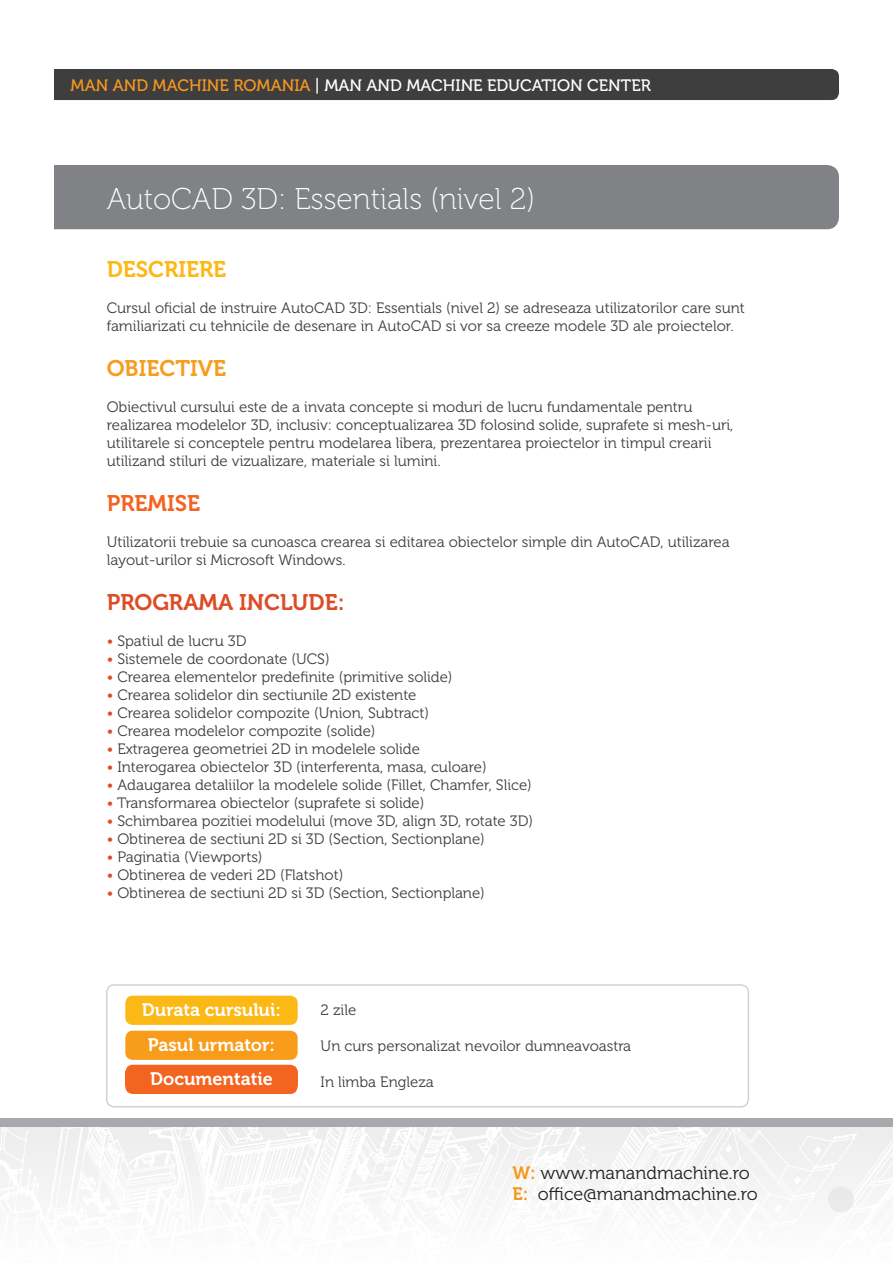
<style>
.page{position:relative;width:893px;height:1263px;background:#fff}
.page>*{position:absolute;margin:0;border:0;box-sizing:border-box;transform-origin:0 0}
.t1{font:30px "Museo 100";color:#fff}
.t2{font:22.5px "Museo 700";color:#dc4c27}
.t3{font:22.5px "Museo 700";color:#fcb814}
.t4{font:22.5px "Museo 700";color:#f89c1c}
.t5{font:22.5px "Museo 700";color:#f36421}
.t6{font:18px "Museo 300";color:#231f20}
.t7{font:18px "Museo 700";color:#fff}
.t8{font:16.5px "Museo 500";color:#fff}
.t9{font:15px/18px "Museo 300";color:#3e3e3f}
.s1{color:#f7981d}
.s2{color:#dc4c27}
.s3{font-family:"Museo 700";color:#f7981d}
</style>
<div class="page">
<svg style="left:0;top:1127px;width:893px;height:86px"></svg>
<svg style="left:0;top:1139px;width:778px;height:74px"></svg>
<div style="left:828px;top:1186px;width:26px;height:26px;background:#e6e7e9;border-radius:50%"></div>
<div style="left:0;top:1118px;width:893px;height:9px;background:#a8a9ad"></div>
<div style="left:54px;top:69px;width:785px;height:31px;background:#3e3e3f"></div>
<div style="left:54px;top:165px;width:785px;height:64px;background:#808285"></div>
<div style="left:106px;top:984px;width:643px;height:123px;border:2px solid #d1d2d4;border-radius:8px"></div>
<div style="left:125px;top:996px;width:173px;height:29px;background:#fcb814;border-radius:8px"></div>
<div style="left:125px;top:1031px;width:173px;height:29px;background:#f89c1c;border-radius:8px"></div>
<div style="left:125px;top:1065px;width:173px;height:29px;background:#f36421;border-radius:8px"></div>
<p class="t8" style="left:71px;top:76px;width:582px"><span class="s1">MAN AND MACHINE ROMANIA</span> | MAN AND MACHINE EDUCATION CENTER</p>
<p class="t1" style="left:107px;top:182px;width:430px">AutoCAD 3D: Essentials (nivel 2)</p>
<p class="t3" style="left:107px;top:256px;width:121px">DESCRIERE</p>
<p class="t9" style="left:107px;top:299px;width:640px">Cursul oficial de instruire AutoCAD 3D: Essentials (nivel 2) se adreseaza utilizatorilor care sunt familiarizati cu tehnicile de desenare in AutoCAD si vor sa creeze modele 3D ale proiectelor.</p>
<p class="t4" style="left:107px;top:355px;width:121px">OBIECTIVE</p>
<p class="t9" style="left:107px;top:398px;width:628px">Obiectivul cursului este de a invata concepte si moduri de lucru fundamentale pentru realizarea modelelor 3D, inclusiv: conceptualizarea 3D folosind solide, suprafete si mesh-uri, utilitarele si conceptele pentru modelarea libera, prezentarea proiectelor in timpul crearii utilizand stiluri de vizualizare, materiale si lumini.</p>
<p class="t5" style="left:107px;top:490px;width:95px">PREMISE</p>
<p class="t9" style="left:107px;top:533px;width:624px">Utilizatorii trebuie sa cunoasca crearea si editarea obiectelor simple din AutoCAD, utilizarea layout-urilor si Microsoft Windows.</p>
<p class="t2" style="left:107px;top:589px;width:239px">PROGRAMA INCLUDE:</p>
<p class="t9" style="left:107px;top:632px;width:141px"><span class="s2">•</span> Spatiul de lucru 3D</p>
<p class="t9" style="left:107px;top:650px;width:224px"><span class="s2">•</span> Sistemele de coordonate (UCS)</p>
<p class="t9" style="left:107px;top:668px;width:347px"><span class="s2">•</span> Crearea elementelor predefinite (primitive solide)</p>
<p class="t9" style="left:107px;top:686px;width:311px"><span class="s2">•</span> Crearea solidelor din sectiunile 2D existente</p>
<p class="t9" style="left:107px;top:704px;width:324px"><span class="s2">•</span> Crearea solidelor compozite (Union, Subtract)</p>
<p class="t9" style="left:107px;top:722px;width:270px"><span class="s2">•</span> Crearea modelelor compozite (solide)</p>
<p class="t9" style="left:107px;top:740px;width:315px"><span class="s2">•</span> Extragerea geometriei 2D in modelele solide</p>
<p class="t9" style="left:107px;top:758px;width:381px"><span class="s2">•</span> Interogarea obiectelor 3D (interferenta, masa, culoare)</p>
<p class="t9" style="left:107px;top:776px;width:427px"><span class="s2">•</span> Adaugarea detaliilor la modelele solide (Fillet, Chamfer, Slice)</p>
<p class="t9" style="left:107px;top:794px;width:319px"><span class="s2">•</span> Transformarea obiectelor (suprafete si solide)</p>
<p class="t9" style="left:107px;top:812px;width:428px"><span class="s2">•</span> Schimbarea pozitiei modelului (move 3D, align 3D, rotate 3D)</p>
<p class="t9" style="left:107px;top:830px;width:380px"><span class="s2">•</span> Obtinerea de sectiuni 2D si 3D (Section, Sectionplane)</p>
<p class="t9" style="left:107px;top:848px;width:157px"><span class="s2">•</span> Paginatia (Viewports)</p>
<p class="t9" style="left:107px;top:866px;width:238px"><span class="s2">•</span> Obtinerea de vederi 2D (Flatshot)</p>
<p class="t9" style="left:107px;top:884px;width:380px"><span class="s2">•</span> Obtinerea de sectiuni 2D si 3D (Section, Sectionplane)</p>
<p class="t7" style="left:142px;top:1000px;width:140px">Durata cursului:</p>
<p class="t7" style="left:148px;top:1035px;width:129px">Pasul urmator:</p>
<p class="t7" style="left:150px;top:1069px;width:124px">Documentatie</p>
<p class="t9" style="left:321px;top:1001px;width:37px">2 zile</p>
<p class="t9" style="left:321px;top:1037px;width:312px">Un curs personalizat nevoilor dumneavoastra</p>
<p class="t9" style="left:321px;top:1073px;width:115px">In limba Engleza</p>
<p class="t6" style="left:512px;top:1163px;width:239px"><span class="s3">W:</span> www.manandmachine.ro</p>
<p class="t6" style="left:512px;top:1184px;width:247px"><span class="s3">E:</span> office@manandmachine.ro</p>
</div>
